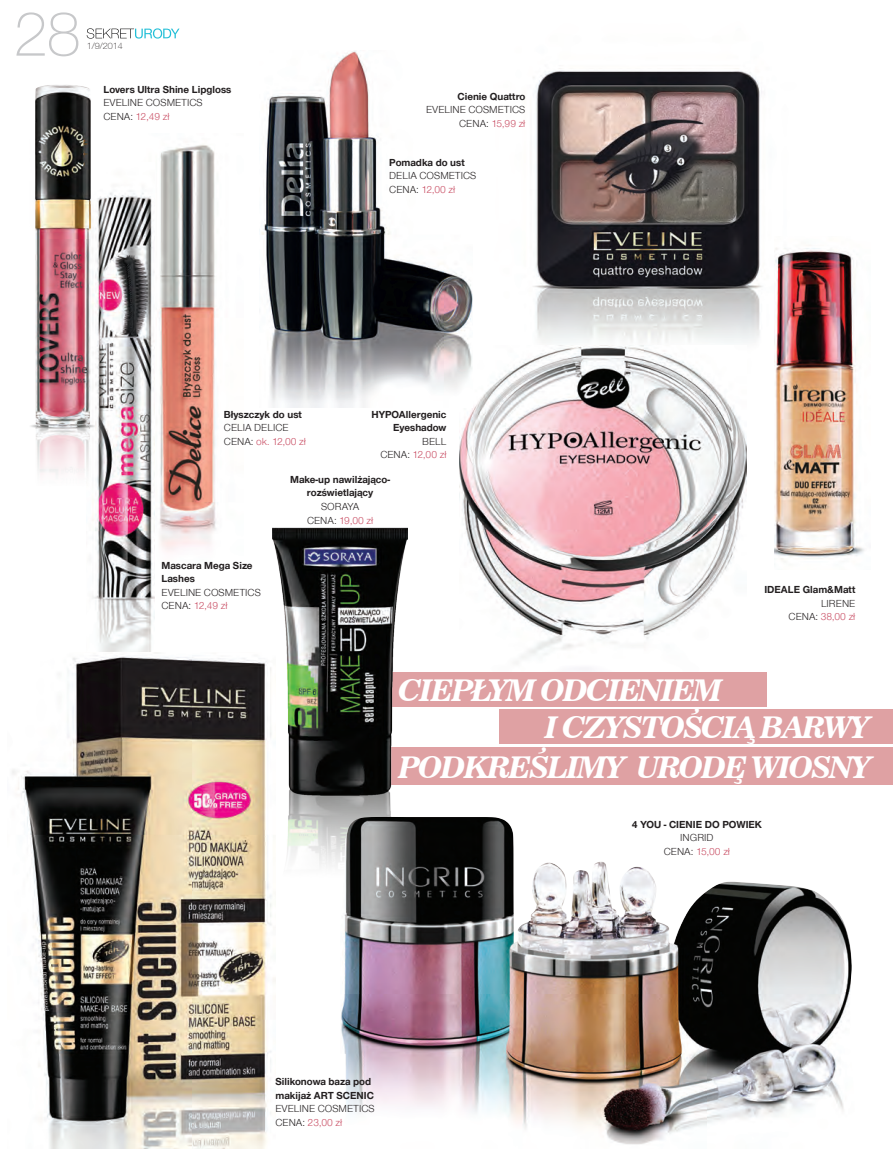
<style>
.page{position:relative;width:893px;height:1149px;background:#fff}
.page>*{position:absolute;margin:0;border:0;box-sizing:border-box;transform-origin:0 0}
.t1{font:100 61.5px "Helvetica Neue CE";color:#c7c8ca}
.t2{font:italic 700 30px "News 702 BT";letter-spacing:-.06em;color:#fff}
.t3{font:10.5px/13.5px "Nimbus San Nov TEE";color:#231f20}
.t4{font:700 10.5px/13.5px "Nimbus San Nov TEE";color:#231f20}
.t5{font:100 9px "Helvetica Neue CE";color:#231f20}
.s1{color:#c94e64}
</style>
<div class="page">
<img style="left:533px;top:71px;width:229px;height:271px">
<img style="left:159px;top:145px;width:57px;height:406px">
<img style="left:459px;top:345px;width:287px;height:319px">
<img style="left:774px;top:248px;width:90px;height:312px">
<img style="left:92px;top:190px;width:63px;height:462px">
<img style="left:31px;top:85px;width:64px;height:411px">
<div style="left:385px;top:672px;width:382px;height:34px;background:#dfa1a3"></div>
<div style="left:348px;top:747px;width:545px;height:38px;background:#dfa1a3"></div>
<div style="left:500px;top:709px;width:393px;height:34px;background:#dfa1a3"></div>
<img style="left:272px;top:527px;width:135px;height:455px">
<img style="left:12px;top:652px;width:263px;height:496px">
<img style="left:340px;top:816px;width:512px;height:329px">
<img style="left:261px;top:51px;width:212px;height:356px">
<svg style="left:87px;top:28px;width:93px;height:11px"></svg>
<h1 class="t1" style="left:14px;top:-2px;width:69px">28</h1>
<p class="t5" style="left:87px;top:41px;width:38px">1/9/2014</p>
<p class="t4" style="left:103px;top:82px;width:129px">Lovers Ultra Shine Lipgloss</p>
<p class="t3" style="left:103px;top:96px;width:101px">EVELINE COSMETICS<br>CENA: <span class="s1">12,49 zł</span></p>
<p class="t4" style="left:458px;top:90px;width:69px">Cienie Quattro</p>
<p class="t3" style="left:426px;top:103px;width:101px;text-align:right">EVELINE COSMETICS<br>CENA: <span class="s1">15,99 zł</span></p>
<p class="t4" style="left:389px;top:155px;width:77px">Pomadka do ust</p>
<p class="t3" style="left:389px;top:169px;width:89px">DELIA COSMETICS<br>CENA: <span class="s1">12,00 zł</span></p>
<p class="t4" style="left:371px;top:407px;width:77px;text-align:right">HYPOAllergenic<br>Eyeshadow</p>
<p class="t3" style="left:380px;top:434px;width:68px;text-align:right">BELL<br>CENA: <span class="s1">12,00 zł</span></p>
<p class="t4" style="left:290px;top:472px;width:101px;text-align:center">Make-up nawilżająco&shy;rozświetlający</p>
<p class="t3" style="left:307px;top:499px;width:68px;text-align:center">SORAYA<br>CENA: <span class="s1">19,00 zł</span></p>
<p class="t4" style="left:224px;top:407px;width:80px">Błyszczyk do ust</p>
<p class="t3" style="left:224px;top:421px;width:84px">CELIA DELICE<br>CENA: <span class="s1">ok. 12,00 zł</span></p>
<p class="t4" style="left:162px;top:558px;width:93px">Mascara Mega Size<br>Lashes</p>
<p class="t3" style="left:162px;top:585px;width:101px">EVELINE COSMETICS<br>CENA: <span class="s1">12,49 zł</span></p>
<h2 class="t2" style="left:398px;top:671px;width:325px">CIEPŁYM ODCIENIEM</h2>
<p class="t4" style="left:764px;top:582px;width:93px">IDEALE Glam&amp;Matt</p>
<p class="t3" style="left:789px;top:596px;width:68px;text-align:right">LIRENE<br>CENA: <span class="s1">38,00 zł</span></p>
<h2 class="t2" style="left:544px;top:708px;width:327px">I CZYSTOSCIA BARWY</h2>
<h2 class="t2" style="left:746px;top:707px;width:16px">¸</h2>
<h2 class="t2" style="left:398px;top:748px;width:474px">PODKRESLIMY URODE WIOSNY</h2>
<h2 class="t2" style="left:733px;top:747px;width:16px">¸</h2>
<p class="t4" style="left:632px;top:817px;width:132px">4 YOU - CIENIE DO POWIEK</p>
<p class="t3" style="left:664px;top:830px;width:68px;text-align:center">INGRID<br>CENA: <span class="s1">15,00 zł</span></p>
<p class="t4" style="left:275px;top:1074px;width:100px">Silikonowa baza pod makijaż ART SCENIC</p>
<p class="t3" style="left:275px;top:1101px;width:101px">EVELINE COSMETICS<br>CENA: <span class="s1">23,00 zł</span></p>
</div>
